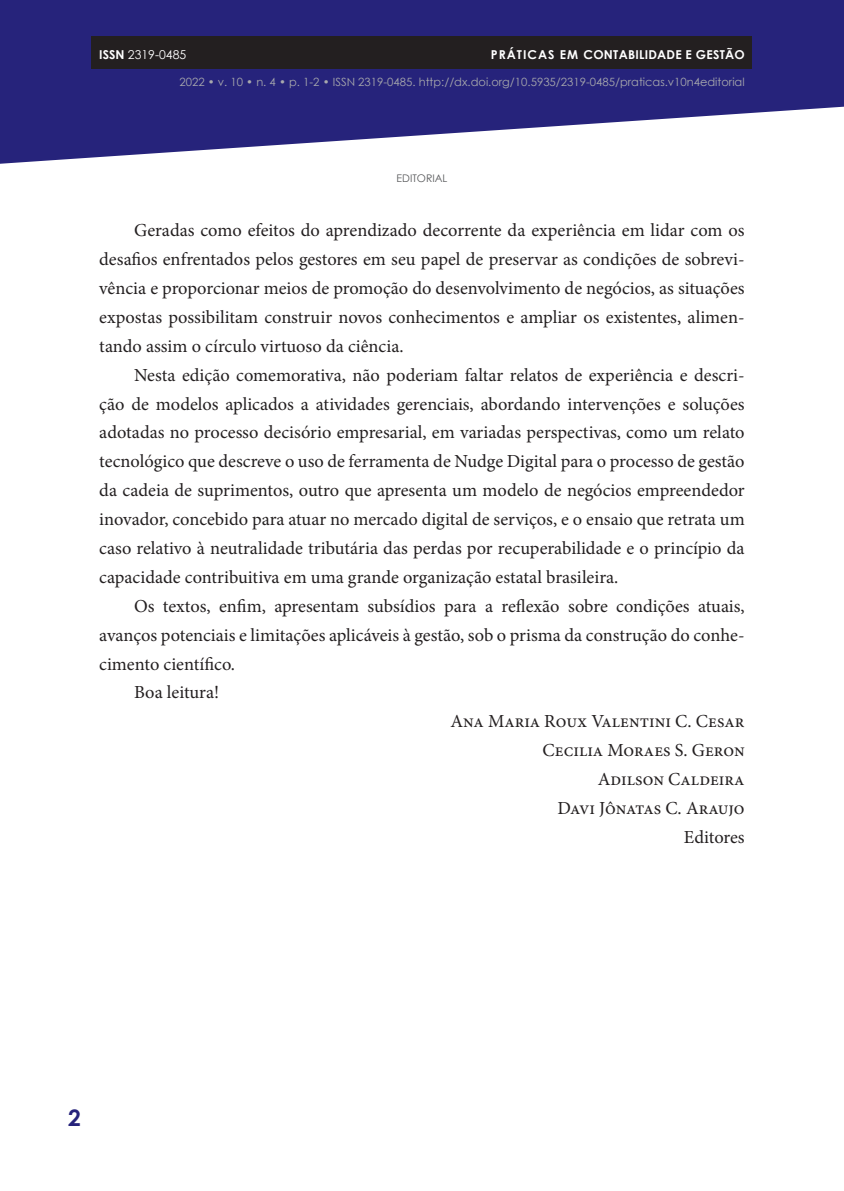
<style>
.page{position:relative;width:844px;height:1191px;background:#fff}
.page>*{position:absolute;margin:0;border:0;box-sizing:border-box;transform-origin:0 0}
.t1{font:700 22.75px "Century Gothic";color:#26237b}
.t2{font:18.38px/28.9px "Minion Pro";color:#231f20;text-align:justify}
.t3{font:700 12.25px "Century Gothic";letter-spacing:.02em;color:#fff}
.t4{font:12.25px "Century Gothic";color:#fff}
.t5{font:11.38px "Century Gothic";color:#a8a9ad}
.t6{font:10.5px "Century Gothic";color:#57585a}
.s1{font-weight:700}
</style>
<div class="page">
<svg style="left:843px;top:0;width:1px;height:107px"></svg>
<svg style="left:0;top:0;width:843px;height:164px;fill:#26237b"></svg>
<div style="left:92px;top:37px;width:660px;height:32px;background:#231f20"></div>
<p class="t4" style="left:99px;top:46px;width:88px"><span class="s1">ISSN</span> 2319-0485</p>
<p class="t3" style="left:491px;top:45px;width:255px">PRÁTICAS EM CONTABILIDADE E GESTÃO</p>
<p class="t5" style="left:179px;top:74px;width:566px">2022 • v. 10 • n. 4 • p. 1-2 • ISSN 2319-0485. http://dx.doi.org/10.5935/2319-0485/praticas.v10n4editorial</p>
<p class="t6" style="left:396px;top:171px;width:52px">EDITORIAL</p>
<p class="t2" style="left:99px;top:216px;width:646px;text-indent:35px">Geradas como efeitos do aprendizado decorrente da experiência em lidar com os desafios enfrentados pelos gestores em seu papel de preservar as condições de sobrevi&shy;vência e proporcionar meios de promoção do desenvolvimento de negócios, as situações expostas possibilitam construir novos conhecimentos e ampliar os existentes, alimen&shy;tando assim o círculo virtuoso da ciência.</p>
<p class="t2" style="left:99px;top:360px;width:646px;text-indent:35px">Nesta edição comemorativa, não poderiam faltar relatos de experiência e descri&shy;ção de modelos aplicados a atividades gerenciais, abordando intervenções e soluções adotadas no processo decisório empresarial, em variadas perspectivas, como um relato tecnológico que descreve o uso de ferramenta de Nudge Digital para o processo de gestão da cadeia de suprimentos, outro que apresenta um modelo de negócios empreendedor inovador, concebido para atuar no mercado digital de serviços, e o ensaio que retrata um caso relativo à neutralidade tributária das perdas por recuperabilidade e o princípio da capacidade contribuitiva em uma grande organização estatal brasileira.</p>
<p class="t2" style="left:134px;top:591px;width:612px">Os textos, enfim, apresentam subsídios para a reflexão sobre condições atuais,</p>
<p class="t2" style="left:99px;top:620px;width:646px">avanços potenciais e limitações aplicáveis à gestão, sob o prisma da construção do conhe-</p>
<p class="t2" style="left:99px;top:649px;width:137px">cimento científico.</p>
<p class="t2" style="left:134px;top:678px;width:87px">Boa leitura!</p>
<p class="t2" style="left:450px;top:707px;width:295px">Ana Maria Roux Valentini C. Cesar</p>
<p class="t2" style="left:542px;top:736px;width:203px">Cecilia Moraes S. Geron</p>
<p class="t2" style="left:597px;top:765px;width:148px">Adilson Caldeira</p>
<p class="t2" style="left:557px;top:793px;width:189px">Davi Jônatas C. Araujo</p>
<p class="t2" style="left:683px;top:822px;width:62px">Editores</p>
<p class="t1" style="left:68px;top:1100px;width:14px">2</p>
</div>
